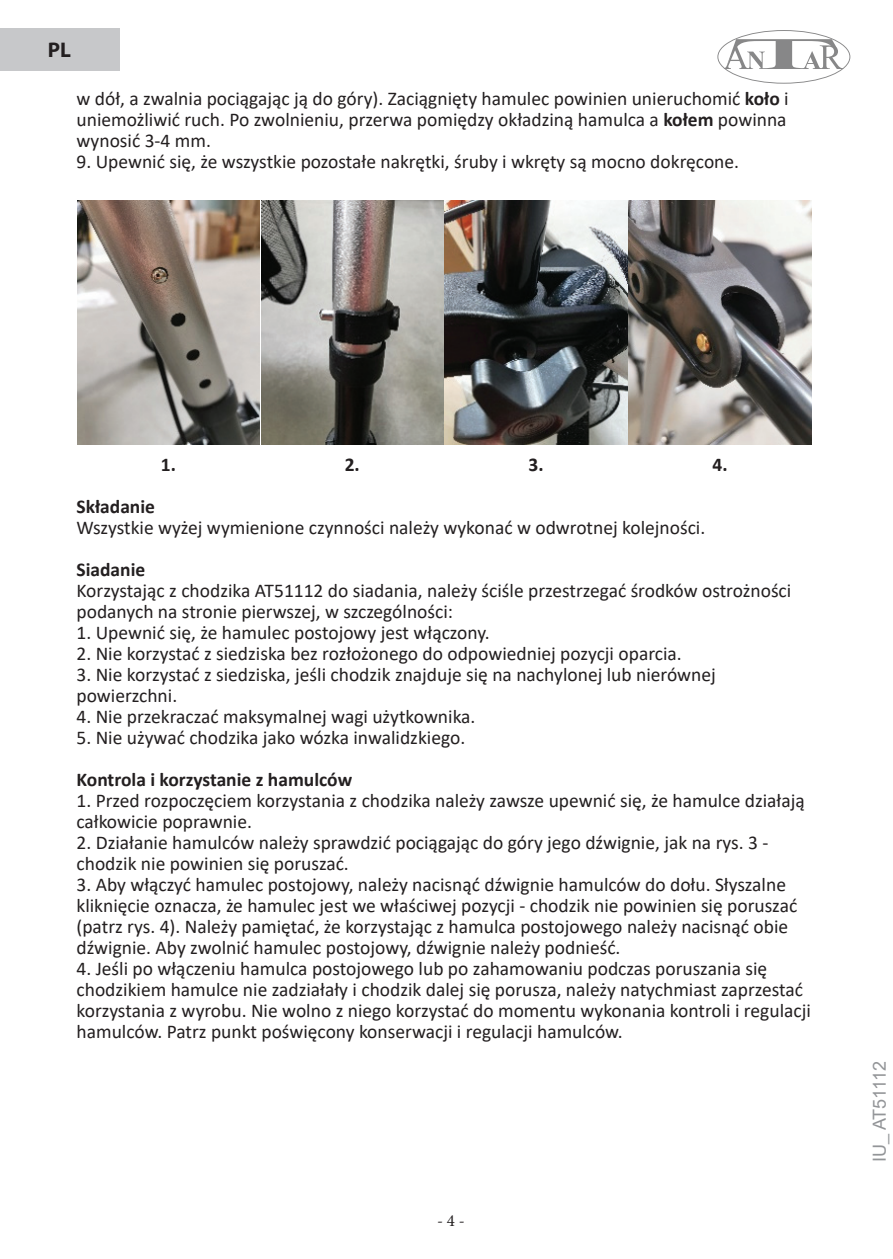
<style>
.page{position:relative;width:893px;height:1259px;background:#fff}
.page>*{position:absolute;margin:0;border:0;box-sizing:border-box;transform-origin:0 0}
.t1{font:700 21.3px "Myriad Pro";color:#231f20}
.t2{font:19.5px/21px "Calibri";color:#231f20}
.t3{font:700 19.5px "Calibri";color:#231f20}
.t4{font:18px "Arial";color:#939598}
.t5{font:16.8px "Minion Pro";color:#231f20}
.s1{font-weight:700}
</style>
<div class="page">
<svg style="left:717px;top:30px;width:133px;height:54px"></svg>
<img style="left:77px;top:201px;width:550px;height:243px">
<img style="left:629px;top:201px;width:182px;height:243px">
<div style="left:0;top:28px;width:119px;height:43px;background:#c7c8ca"></div>
<p class="t1" style="left:48px;top:38px;width:25px">PL</p>
<p class="t2" style="left:77px;top:87px;width:714px;text-align:justify">w dół, a zwalnia pociągając ją do góry). Zaciągnięty hamulec powinien unieruchomić <span class="s1">koło</span> i uniemożliwić ruch. Po zwolnieniu, przerwa pomiędzy okładziną hamulca a <span class="s1">kołem</span> powinna wynosić 3-4 mm.</p>
<p class="t2" style="left:77px;top:150px;width:664px">9. Upewnić się, że wszystkie pozostałe nakrętki, śruby i wkręty są mocno dokręcone.</p>
<p class="t3" style="left:161px;top:454px;width:17px">1.</p>
<p class="t3" style="left:345px;top:454px;width:17px">2.</p>
<p class="t3" style="left:529px;top:454px;width:17px">3.</p>
<p class="t3" style="left:712px;top:454px;width:17px">4.</p>
<p class="t3" style="left:77px;top:492px;width:80px">Składanie</p>
<p class="t2" style="left:77px;top:516px;width:630px">Wszystkie wyżej wymienione czynności należy wykonać w odwrotnej kolejności.</p>
<p class="t3" style="left:77px;top:559px;width:70px">Siadanie</p>
<p class="t2" style="left:77px;top:579px;width:716px">Korzystając z chodzika AT51112 do siadania, należy ściśle przestrzegać środków ostrożności podanych na stronie pierwszej, w szczególności:</p>
<p class="t2" style="left:77px;top:621px;width:415px">1. Upewnić się, że hamulec postojowy jest włączony.</p>
<p class="t2" style="left:77px;top:642px;width:607px">2. Nie korzystać z siedziska bez rozłożonego do odpowiedniej pozycji oparcia.</p>
<p class="t2" style="left:77px;top:663px;width:641px">3. Nie korzystać z siedziska, jeśli chodzik znajduje się na nachylonej lub nierównej powierzchni.</p>
<p class="t2" style="left:77px;top:705px;width:400px">4. Nie przekraczać maksymalnej wagi użytkownika.</p>
<p class="t2" style="left:77px;top:726px;width:390px">5. Nie używać chodzika jako wózka inwalidzkiego.</p>
<p class="t3" style="left:77px;top:765px;width:277px">Kontrola i korzystanie z hamulców</p>
<p class="t2" style="left:77px;top:789px;width:730px">1. Przed rozpoczęciem korzystania z chodzika należy zawsze upewnić się, że hamulce działają całkowicie poprawnie.</p>
<p class="t2" style="left:77px;top:831px;width:693px">2. Działanie hamulców należy sprawdzić pociągając do góry jego dźwignie, jak na rys. 3 - chodzik nie powinien się poruszać.</p>
<p class="t2" style="left:77px;top:873px;width:722px">3. Aby włączyć hamulec postojowy, należy nacisnąć dźwignie hamulców do dołu. Słyszalne kliknięcie oznacza, że hamulec jest we właściwej pozycji - chodzik nie powinien się poruszać (patrz rys. 4). Należy pamiętać, że korzystając z hamulca postojowego należy nacisnąć obie dźwignie. Aby zwolnić hamulec postojowy, dźwignie należy podnieść.</p>
<p class="t2" style="left:77px;top:957px;width:736px">4. Jeśli po włączeniu hamulca postojowego lub po zahamowaniu podczas poruszania się chodzikiem hamulce nie zadziałały i chodzik dalej się porusza, należy natychmiast zaprzestać korzystania z wyrobu. Nie wolno z niego korzystać do momentu wykonania kontroli i regulacji hamulców. Patrz punkt poświęcony konserwacji i regulacji hamulców.</p>
<p class="t5" style="left:437px;top:1210px;width:29px">- 4 -</p>
<p class="t4" style="left:873px;top:1162px;width:103px;rotate:-90deg">IU_ AT51112</p>
</div>
